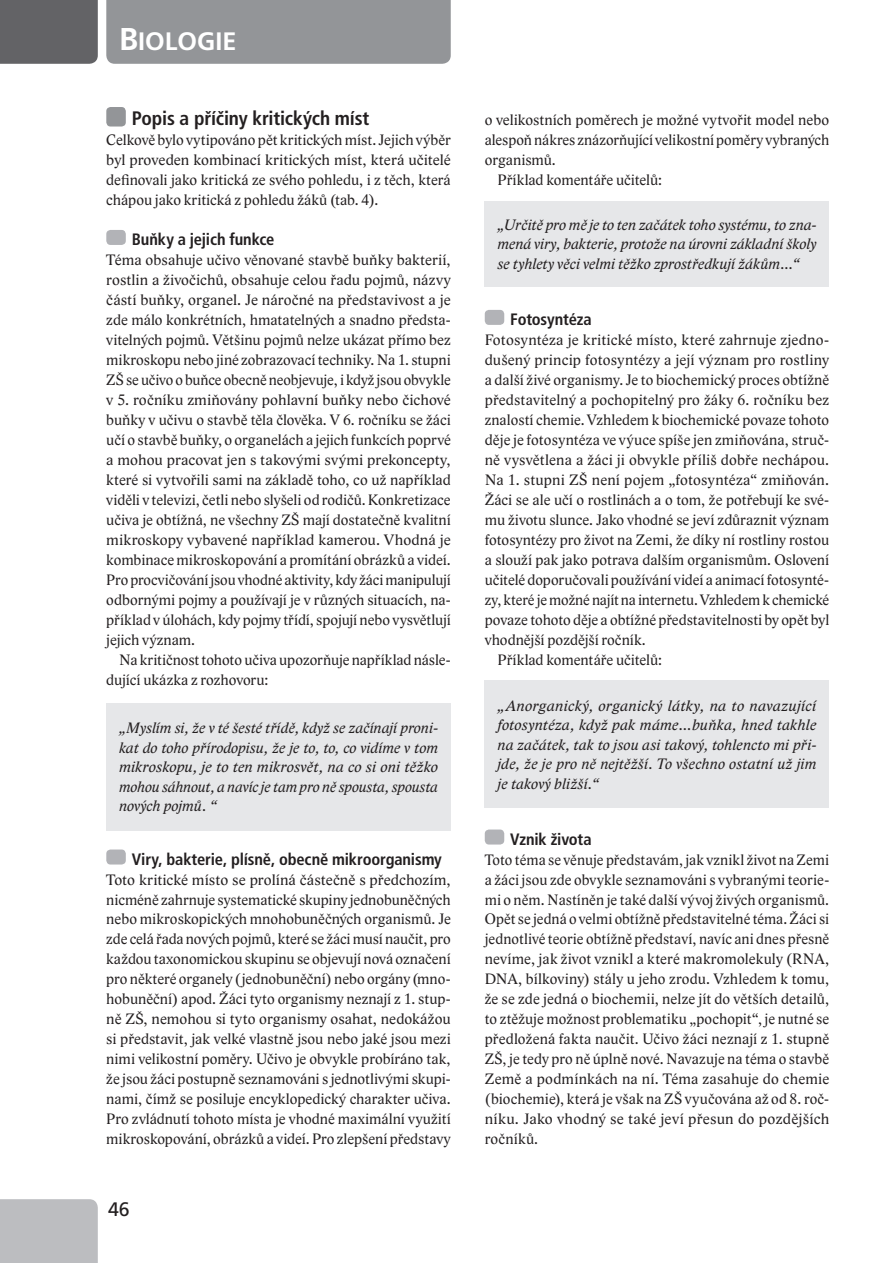
<style>
.page{position:relative;width:893px;height:1263px;background:#fff}
.page>*{position:absolute;margin:0;border:0;box-sizing:border-box;transform-origin:0 0}
.t1{font:25.2px "Frutiger LT Com Bold SC800";color:#fff}
.t2{font:700 condensed 19.5px "Frutiger LT Com";letter-spacing:-.01em;color:#231f20}
.t3{font:19.5px "Frutiger LT Com";color:#231f20}
.t4{font:700 condensed 16.5px "Frutiger LT Com";letter-spacing:-.01em;color:#231f20}
.t5{font:15.45px/20px "Lido STF";letter-spacing:.005em;color:#231f20;text-align:justify}
.t6{font:italic 15.45px/19.5px "Lido STF";letter-spacing:.005em;color:#231f20;text-align:justify}
.s1{font-size:31.5px}
</style>
<div class="page">
<div style="left:0;top:0;width:98px;height:64px;background:#636366"></div>
<div style="left:0;top:1199px;width:98px;height:64px;background:#bcbdc0"></div>
<div style="left:106px;top:0;width:345px;height:64px;background:#939598"></div>
<div style="left:106px;top:107px;width:20px;height:20px;background:#939598;border-radius:4px"></div>
<div style="left:106px;top:230px;width:20px;height:15px;background:#b2b3b7;border-radius:4px"></div>
<div style="left:106px;top:849px;width:20px;height:15px;background:#b2b3b7;border-radius:4px"></div>
<div style="left:485px;top:310px;width:19px;height:15px;background:#b2b3b7;border-radius:4px"></div>
<div style="left:485px;top:829px;width:19px;height:15px;background:#b2b3b7;border-radius:4px"></div>
<div style="left:106px;top:703px;width:345px;height:128px;background:#e6e7e9"></div>
<div style="left:485px;top:201px;width:344px;height:85px;background:#e6e7e9"></div>
<div style="left:485px;top:680px;width:344px;height:128px;background:#e6e7e9"></div>
<h1 class="t1" style="left:119px;top:27px;width:119px"><span class="s1">B</span>IOLOGIE</h1>
<p class="t2" style="left:132px;top:107px;width:239px">Popis a příčiny kritických míst</p>
<p class="t5" style="left:106px;top:130px;width:346px">Celkově bylo vytipováno pět kritických míst. Jejich výběr byl proveden kombinací kritických míst, která učitelé definovali jako kritická ze svého pohledu, i z těch, která chápou jako kritická z pohledu žáků (tab. 4).</p>
<p class="t4" style="left:132px;top:229px;width:144px">Buňky a jejich funkce</p>
<p class="t5" style="left:106px;top:250px;width:346px">Téma obsahuje učivo věnované stavbě buňky bakterií, rostlin a živočichů, obsahuje celou řadu pojmů, názvy částí buňky, organel. Je náročné na představivost a je zde málo konkrétních, hmatatelných a snadno předsta&shy;vitelných pojmů. Většinu pojmů nelze ukázat přímo bez mikroskopu nebo jiné zobrazovací techniky. Na 1. stupni ZŠ se učivo o buňce obecně neobjevuje, i když jsou obvykle v 5. ročníku zmiňovány pohlavní buňky nebo čichové buňky v učivu o stavbě těla člověka. V 6. ročníku se žáci učí o stavbě buňky, o organelách a jejich funkcích poprvé a mohou pracovat jen s takovými svými prekoncepty, které si vytvořili sami na základě toho, co už například viděli v televizi, četli nebo slyšeli od rodičů. Konkretizace učiva je obtížná, ne všechny ZŠ mají dostatečně kvalitní mikroskopy vybavené například kamerou. Vhodná je kombinace mikroskopování a promítání obrázků a videí.<br>Pro procvičování jsou vhodné aktivity, kdy žáci manipulují odbornými pojmy a používají je v různých situacích, na&shy;příklad v úlohách, kdy pojmy třídí, spojují nebo vysvětlují jejich význam.</p>
<p class="t5" style="left:106px;top:650px;width:346px;text-indent:13px">Na kritičnost tohoto učiva upozorňuje například násle&shy;dující ukázka z rozhovoru:</p>
<p class="t6" style="left:119px;top:719px;width:320px">„Myslím si, že v té šesté třídě, když se začínají proni&shy;kat do toho přírodopisu, že je to, to, co vidíme v tom mikroskopu, je to ten mikrosvět, na co si oni těžko mohou sáhnout, a navíc je tam pro ně spousta, spousta nových pojmů. “</p>
<p class="t4" style="left:132px;top:849px;width:312px">Viry, bakterie, plísně, obecně mikroorganismy</p>
<p class="t5" style="left:106px;top:870px;width:346px">Toto kritické místo se prolíná částečně s předchozím, nicméně zahrnuje systematické skupiny jednobuněčných nebo mikroskopických mnohobuněčných organismů. Je zde celá řada nových pojmů, které se žáci musí naučit, pro každou taxonomickou skupinu se objevují nová označení pro některé organely (jednobuněční) nebo orgány (mno&shy;hobuněční) apod. Žáci tyto organismy neznají z 1. stup&shy;ně ZŠ, nemohou si tyto organismy osahat, nedokážou si představit, jak velké vlastně jsou nebo jaké jsou mezi nimi velikostní poměry. Učivo je obvykle probíráno tak, že jsou žáci postupně seznamováni s jednotlivými skupi&shy;nami, čímž se posiluje encyklopedický charakter učiva.<br>Pro zvládnutí tohoto místa je vhodné maximální využití mikroskopování, obrázků a videí. Pro zlepšení představy</p>
<p class="t3" style="left:108px;top:1197px;width:23px">46</p>
<p class="t5" style="left:485px;top:110px;width:346px">o velikostních poměrech je možné vytvořit model nebo</p>
<p class="t5" style="left:485px;top:130px;width:346px">alespoň nákres znázorňující velikostní poměry vybraných</p>
<p class="t5" style="left:485px;top:150px;width:73px">organismů.</p>
<p class="t5" style="left:497px;top:170px;width:166px">Příklad komentáře učitelů:</p>
<p class="t6" style="left:497px;top:215px;width:320px">„Určitě pro mě je to ten začátek toho systému, to zna&shy;mená viry, bakterie, protože na úrovni základní školy se tyhlety věci velmi těžko zprostředkují žákům…“</p>
<p class="t4" style="left:510px;top:309px;width:83px">Fotosyntéza</p>
<p class="t5" style="left:485px;top:330px;width:346px">Fotosyntéza je kritické místo, které zahrnuje zjedno-</p>
<p class="t5" style="left:485px;top:350px;width:346px">dušený princip fotosyntézy a její význam pro rostliny</p>
<p class="t5" style="left:485px;top:370px;width:346px">a další živé organismy. Je to biochemický proces obtížně</p>
<p class="t5" style="left:485px;top:390px;width:346px">představitelný a pochopitelný pro žáky 6. ročníku bez</p>
<p class="t5" style="left:485px;top:410px;width:346px">znalostí chemie. Vzhledem k biochemické povaze tohoto</p>
<p class="t5" style="left:485px;top:430px;width:346px">děje je fotosyntéza ve výuce spíše jen zmiňována, struč-</p>
<p class="t5" style="left:485px;top:450px;width:346px">ně vysvětlena a žáci ji obvykle příliš dobře nechápou.</p>
<p class="t5" style="left:485px;top:470px;width:346px">Na 1. stupni ZŠ není pojem „fotosyntéza“ zmiňován.</p>
<p class="t5" style="left:485px;top:490px;width:346px">Žáci se ale učí o rostlinách a o tom, že potřebují ke své-</p>
<p class="t5" style="left:485px;top:510px;width:346px">mu životu slunce. Jako vhodné se jeví zdůraznit význam</p>
<p class="t5" style="left:485px;top:530px;width:346px">fotosyntézy pro život na Zemi, že díky ní rostliny rostou</p>
<p class="t5" style="left:485px;top:550px;width:346px">a slouží pak jako potrava dalším organismům. Oslovení</p>
<p class="t5" style="left:485px;top:570px;width:346px">učitelé doporučovali používání videí a animací fotosynté-</p>
<p class="t5" style="left:485px;top:590px;width:346px">zy, které je možné najít na internetu. Vzhledem k chemické</p>
<p class="t5" style="left:485px;top:610px;width:346px">povaze tohoto děje a obtížné představitelnosti by opět byl</p>
<p class="t5" style="left:485px;top:630px;width:162px">vhodnější pozdější ročník.</p>
<p class="t5" style="left:497px;top:650px;width:166px">Příklad komentáře učitelů:</p>
<p class="t6" style="left:497px;top:696px;width:320px">„Anorganický, organický látky, na to navazující fotosyntéza, když pak máme…buňka, hned takhle na začátek, tak to jsou asi takový, tohlencto mi při&shy;jde, že je pro ně nejtěžší. To všechno ostatní už jim je takový bližší.“</p>
<p class="t4" style="left:510px;top:829px;width:83px">Vznik života</p>
<p class="t5" style="left:485px;top:850px;width:346px">Toto téma se věnuje představám, jak vznikl život na Zemi a žáci jsou zde obvykle seznamováni s vybranými teorie&shy;mi o něm. Nastíněn je také další vývoj živých organismů.<br>Opět se jedná o velmi obtížně představitelné téma. Žáci si jednotlivé teorie obtížně představí, navíc ani dnes přesně nevíme, jak život vznikl a které makromolekuly (RNA, DNA, bílkoviny) stály u jeho zrodu. Vzhledem k tomu, že se zde jedná o biochemii, nelze jít do větších detailů, to ztěžuje možnost problematiku „pochopit“, je nutné se předložená fakta naučit. Učivo žáci neznají z 1. stupně ZŠ, je tedy pro ně úplně nové. Navazuje na téma o stavbě Země a podmínkách na ní. Téma zasahuje do chemie (biochemie), která je však na ZŠ vyučována až od 8. roč&shy;níku. Jako vhodný se také jeví přesun do pozdějších ročníků.</p>
</div>
